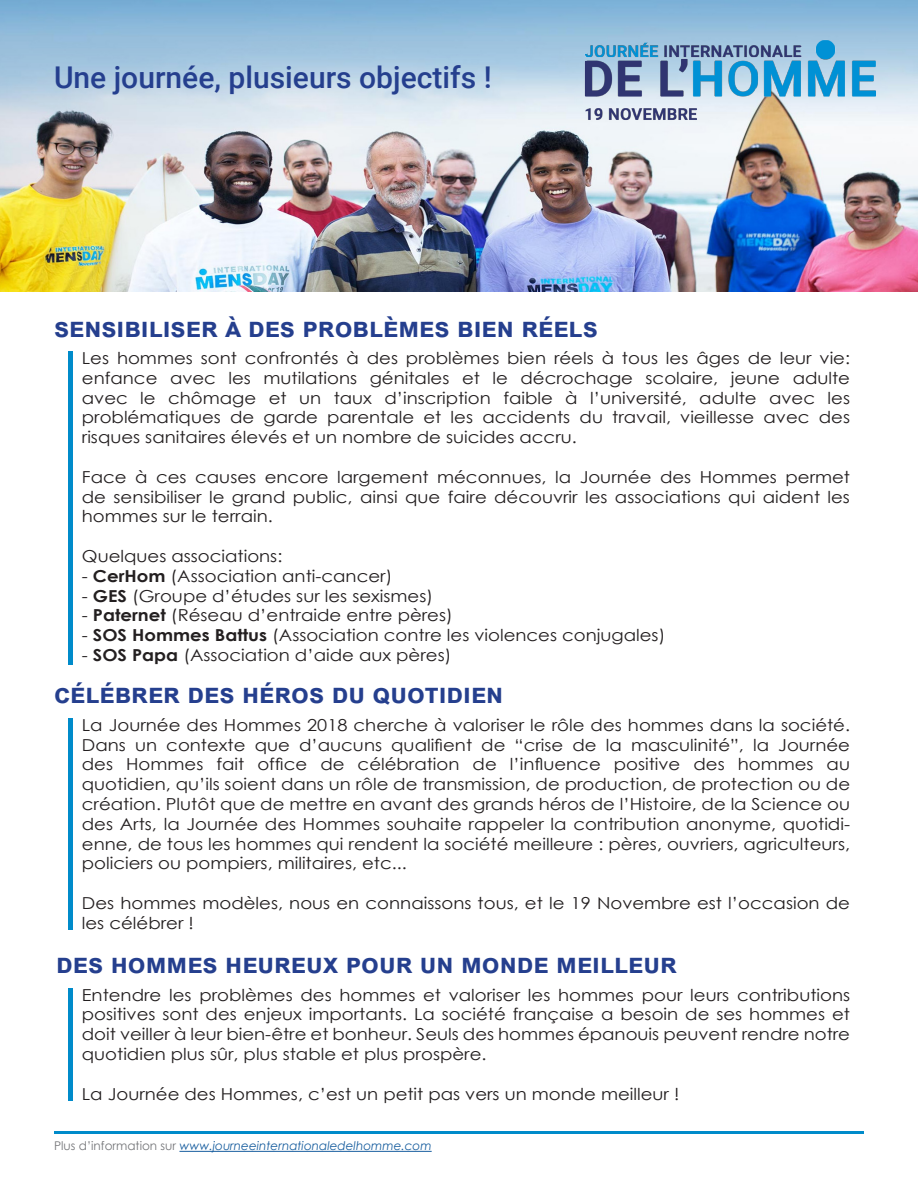
<style>
.page{position:relative;width:918px;height:1188px;background:#fff}
.page>*{position:absolute;margin:0;border:0;box-sizing:border-box;transform-origin:0 0}
.t1{font:500 30px "Roboto";color:#253f8e}
.t2{font:700 27px "Arial";color:#253f8e}
.t3{font:16.5px/19.8px "Century Gothic";color:#231f20;text-align:justify;scale:1.1 1}
.t4{font:italic 12px "Century Gothic";color:#175d9e}
.s1{font-weight:700}
.s2{font-style:normal;color:#757679}
</style>
<div class="page">
<img style="left:0;top:0;width:918px;height:292px">
<div style="left:68px;top:352px;width:5px;height:313px;background:#008bca"></div>
<hr style="left:54px;top:1132px;width:810px;height:2px;background:#008bca">
<hr style="left:179px;top:1151px;width:253px;height:1px;background:#175d9e">
<div style="left:68px;top:718px;width:5px;height:212px;background:#008bca"></div>
<div style="left:68px;top:988px;width:5px;height:113px;background:#008bca"></div>
<img style="left:583px;top:30px;width:300px;height:104px">
<p class="t1" style="left:54px;top:57px;width:439px">Une journée, plusieurs objectifs !</p>
<p class="t2" style="left:54px;top:309px;width:545px">sensibiliser à des problèmes bien réels</p>
<p class="t3" style="left:82px;top:348px;width:700px">Les hommes sont confrontés à des problèmes bien réels à tous les âges de leur vie: enfance avec les mutilations génitales et le décrochage scolaire, jeune adulte avec le chômage et un taux d’inscription faible à l’université, adulte avec les problématiques de garde parentale et les accidents du travail, vieillesse avec des risques sanitaires élevés et un nombre de suicides accru.</p>
<p class="t3" style="left:82px;top:467px;width:700px">Face à ces causes encore largement méconnues, la Journée des Hommes permet de sensibiliser le grand public, ainsi que faire découvrir les associations qui aident les hommes sur le terrain.</p>
<p class="t3" style="left:82px;top:546px;width:184px">Quelques associations:</p>
<p class="t3" style="left:82px;top:566px;width:284px">- <span class="s1">CerHom</span> (Association anti-cancer)</p>
<p class="t3" style="left:82px;top:585px;width:321px">- <span class="s1">GES</span> (Groupe d’études sur les sexismes)</p>
<p class="t3" style="left:82px;top:605px;width:339px">- <span class="s1">Paternet</span> (Réseau d’entraide entre pères)</p>
<p class="t3" style="left:82px;top:625px;width:532px">- <span class="s1">SOS Hommes Battus</span> (Association contre les violences conjugales)</p>
<p class="t3" style="left:82px;top:645px;width:337px">- <span class="s1">SOS Papa</span> (Association d’aide aux pères)</p>
<p class="t2" style="left:54px;top:674px;width:451px">célébrer des héros du quotidien</p>
<p class="t3" style="left:82px;top:715px;width:700px">La Journée des Hommes 2018 cherche à valoriser le rôle des hommes dans la société.<br>Dans un contexte que d’aucuns qualifient de “crise de la masculinité”, la Journée des Hommes fait office de célébration de l’influence positive des hommes au quotidien, qu’ils soient dans un rôle de transmission, de production, de protection ou de création. Plutôt que de mettre en avant des grands héros de l’Histoire, de la Science ou des Arts, la Journée des Hommes souhaite rappeler la contribution anonyme, quotidi&shy;enne, de tous les hommes qui rendent la société meilleure : pères, ouvriers, agriculteurs, policiers ou pompiers, militaires, etc...</p>
<p class="t3" style="left:82px;top:893px;width:700px">Des hommes modèles, nous en connaissons tous, et le 19 Novembre est l’occasion de les célébrer !</p>
<p class="t2" style="left:56px;top:944px;width:622px">des hommes heureux pour un monde meilleur</p>
<p class="t3" style="left:82px;top:985px;width:700px">Entendre les problèmes des hommes et valoriser les hommes pour leurs contributions positives sont des enjeux importants. La société française a besoin de ses hommes et doit veiller à leur bien-être et bonheur. Seuls des hommes épanouis peuvent rendre notre quotidien plus sûr, plus stable et plus prospère.</p>
<p class="t3" style="left:82px;top:1084px;width:545px">La Journée des Hommes, c’est un petit pas vers un monde meilleur !</p>
<p class="t4" style="left:54px;top:1137px;width:379px"><span class="s2">Plus d’information sur</span> www.journeeinternationaledelhomme.com</p>
</div>
